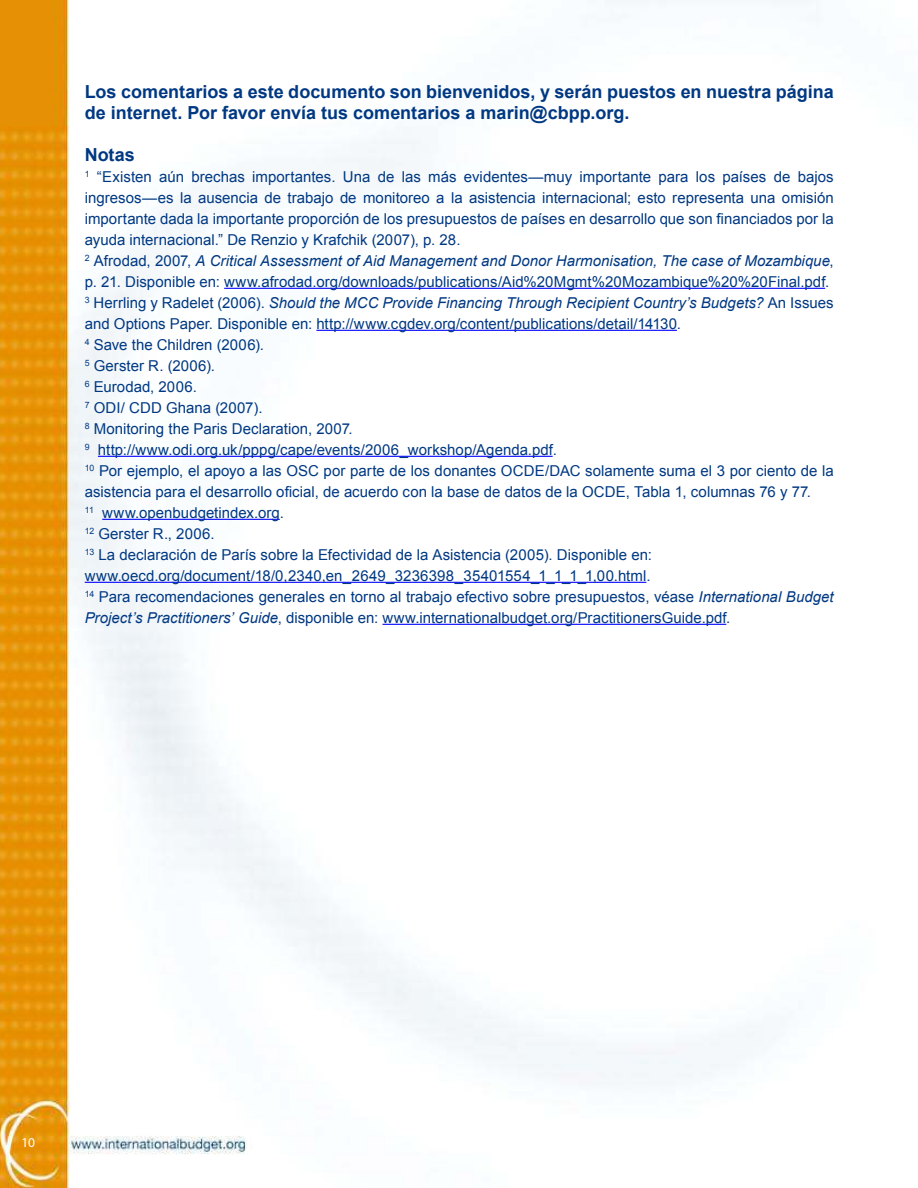
<style>
.page{position:relative;width:918px;height:1188px;background:#fff}
.page>*{position:absolute;margin:0;border:0;box-sizing:border-box;transform-origin:0 0}
.t1{font:700 18px/21px "Arial";color:#003882}
.t2{font:15px/21px "Arial";color:#003882}
.t3{font:13.5px "Myriad Pro";color:#fff}
.s1{font-style:italic}
</style>
<div class="page">
<img style="left:0;top:0;width:826px;height:1188px">
<hr style="left:224px;top:288px;width:601px;height:1px;background:#00f">
<hr style="left:316px;top:330px;width:361px;height:1px;background:#00f">
<hr style="left:98px;top:456px;width:455px;height:1px;background:#00f">
<hr style="left:102px;top:519px;width:178px;height:1px;background:#00f">
<hr style="left:85px;top:582px;width:561px;height:1px;background:#00f">
<hr style="left:383px;top:624px;width:343px;height:1px;background:#00f">
<p class="t1" style="left:85px;top:83px;width:751px">Los comentarios a este documento son bienvenidos, y serán puestos en nuestra página de internet. Por favor envía tus comentarios a marin@cbpp.org.</p>
<p class="t1" style="left:85px;top:146px;width:52px">Notas</p>
<p class="t2" style="left:85px;top:167px;width:751px"><sup>1</sup> “Existen aún brechas importantes. Una de las más evidentes—muy importante para los países de bajos ingresos—es la ausencia de trabajo de monitoreo a la asistencia internacional; esto representa una omisión importante dada la importante proporción de los presupuestos de países en desarrollo que son financiados por la ayuda internacional.” De Renzio y Krafchik (2007), p. 28.<br><sup>2</sup> Afrodad, 2007, <span class="s1">A Critical Assessment of Aid Management and Donor Harmonisation, The case of Mozambique</span>, p. 21. Disponible en: www.afrodad.org/downloads/publications/Aid%20Mgmt%20Mozambique%20%20Final.pdf.<br><sup>3</sup> Herrling y Radelet (2006). <span class="s1">Should the MCC Provide Financing Through Recipient Country’s Budgets?</span> An Issues and Options Paper. Disponible en: http://www.cgdev.org/content/publications/detail/14130.<br><sup>4</sup> Save the Children (2006)<span class="s1">.<br></span><sup>5</sup> Gerster R. (2006).<br><sup>6</sup> Eurodad, 2006.<br><sup>7</sup> ODI/ CDD Ghana (2007).<br><sup>8</sup> Monitoring the Paris Declaration, 2007.<br><sup>9</sup> http://www.odi.org.uk/pppg/cape/events/2006_workshop/Agenda.pdf.<br><sup>10</sup> Por ejemplo, el apoyo a las OSC por parte de los donantes OCDE/DAC solamente suma el 3 por ciento de la asistencia para el desarrollo oficial, de acuerdo con la base de datos de la OCDE, Tabla 1, columnas 76 y 77.<br><sup>11</sup> www.openbudgetindex.org.<br><sup>12</sup> Gerster R., 2006.<br><sup>13</sup> La declaración de París sobre la Efectividad de la Asistencia (2005). Disponible en: www.oecd.org/document/18/0,2340,en_2649_3236398_35401554_1_1_1_1,00.html.<br><sup>14</sup> Para recomendaciones generales en torno al trabajo efectivo sobre presupuestos, véase <span class="s1">International Budget Project’s Practitioners’ Guide</span>, disponible en: www.internationalbudget.org/PractitionersGuide.pdf.</p>
<p class="t3" style="left:21px;top:1134px;width:15px">10</p>
</div>
